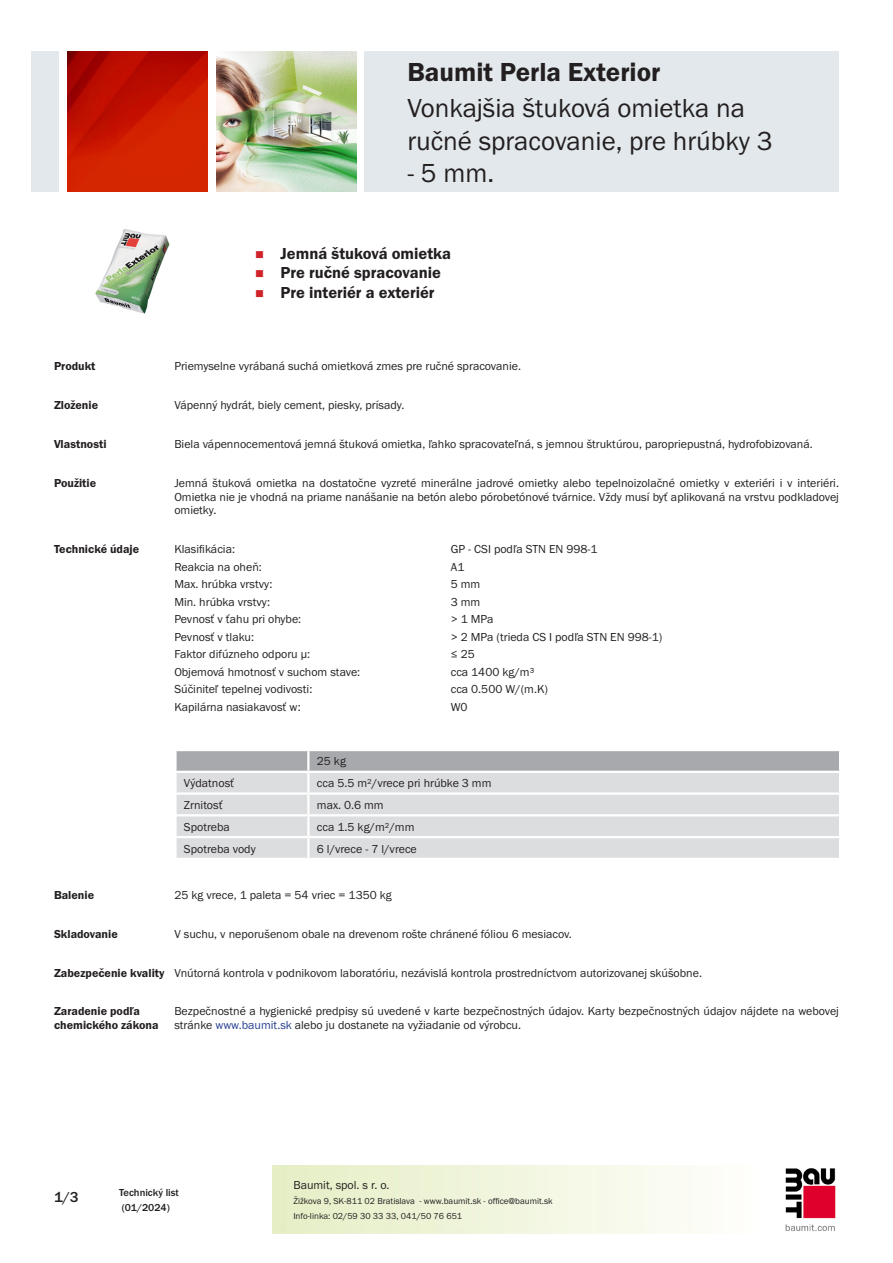
<style>
.page{position:relative;width:893px;height:1263px;background:#fff}
.page>*{position:absolute;margin:0;border:0;box-sizing:border-box;transform-origin:0 0}
.PDS_Produktname_Land{font:27px/32.4px "BM Franklin Gothic URW Boo";color:#231f20}
.PDS_Produktname{font:27px "BM Franklin Gothic URW Dem";color:#231f20}
.t1{font:16.5px "BM Franklin Gothic URW Dem";color:#231f20}
.t2{font:500 15px "BM Franklin Gothic URW";color:#231f20}
.PDS_Standard{font:12px/13.5px "BM Franklin Gothic URW Boo";color:#231f20;text-align:justify}
.PDS_Standard_linksbü{font:12px "BM Franklin Gothic URW Boo";color:#231f20}
.PDS_Header{font:12px/13.5px "BM Franklin Gothic URW Dem";color:#231f20}
.t3{font:500 10.5px/15px "BM Franklin Gothic URW";color:#231f20}
.t4{font:9px/15px "BM Franklin Gothic URW Boo";color:#231f20}
.s1{color:#253f8e}
</style>
<div class="page">
<img style="left:785px;top:1168px;width:51px;height:63px">
<div style="left:32px;top:51px;width:27px;height:140px;background:#e2e8eb"></div>
<img style="left:68px;top:52px;width:140px;height:139px">
<img style="left:216px;top:51px;width:141px;height:140px">
<div style="left:365px;top:51px;width:474px;height:140px;background:#e2e8eb"></div>
<img style="left:95px;top:229px;width:75px;height:85px">
<div style="left:177px;top:816px;width:662px;height:42px;background:#dcdddf"></div>
<svg style="left:175px;top:750px;width:665px;height:64px;background:#cfd0d2"></svg>
<hr style="left:307px;top:816px;width:2px;height:20px;background:#fff">
<hr style="left:174px;top:836px;width:134px;height:2px;background:#fff">
<hr style="left:308px;top:836px;width:533px;height:2px;background:#fff">
<hr style="left:307px;top:838px;width:2px;height:20px;background:#fff">
<p class="PDS_Produktname" style="left:407px;top:55px;width:255px">Baumit Perla Exterior</p>
<p class="PDS_Produktname_Land" style="left:407px;top:92px;width:367px">Vonkajšia štuková omietka na ručné spracovanie, pre hrúbky 3</p>
<p class="PDS_Produktname_Land" style="left:407px;top:157px;width:88px">- 5 mm.</p>
<p class="t1" style="left:281px;top:243px;width:172px">Jemná štuková omietka</p>
<p class="t1" style="left:281px;top:263px;width:162px">Pre ručné spracovanie</p>
<p class="t1" style="left:281px;top:282px;width:155px">Pre interiér a exteriér</p>
<p class="PDS_Header" style="left:54px;top:360px;width:43px">Produkt</p>
<p class="PDS_Standard" style="left:174px;top:360px;width:348px">Priemyselne vyrábaná suchá omietková zmes pre ručné spracovanie.</p>
<p class="PDS_Header" style="left:54px;top:399px;width:46px">Zloženie</p>
<p class="PDS_Standard" style="left:174px;top:399px;width:232px">Vápenný hydrát, biely cement, piesky, prísady.</p>
<p class="PDS_Header" style="left:54px;top:438px;width:54px">Vlastnosti</p>
<p class="PDS_Standard" style="left:174px;top:438px;width:640px">Biela vápennocementová jemná štuková omietka, ľahko spracovateľná, s jemnou štruktúrou, paropriepustná, hydrofobizovaná.</p>
<p class="PDS_Header" style="left:54px;top:477px;width:44px">Použitie</p>
<p class="PDS_Standard" style="left:174px;top:477px;width:666px">Jemná štuková omietka na dostatočne vyzreté minerálne jadrové omietky alebo tepelnoizolačné omietky v exteriéri i v interiéri.<br>Omietka nie je vhodná na priame nanášanie na betón alebo pórobetónové tvárnice. Vždy musí byť aplikovaná na vrstvu podkladovej omietky.</p>
<p class="PDS_Header" style="left:54px;top:542px;width:87px">Technické údaje</p>
<p class="PDS_Standard_linksbü" style="left:174px;top:541px;width:62px">Klasifikácia:</p>
<p class="PDS_Standard_linksbü" style="left:451px;top:541px;width:148px">GP - CSI podľa STN EN 998-1</p>
<p class="PDS_Standard_linksbü" style="left:174px;top:559px;width:89px">Reakcia na oheň:</p>
<p class="PDS_Standard_linksbü" style="left:451px;top:559px;width:15px">A1</p>
<p class="PDS_Standard_linksbü" style="left:174px;top:576px;width:100px">Max. hrúbka vrstvy:</p>
<p class="PDS_Standard_linksbü" style="left:451px;top:576px;width:31px">5 mm</p>
<p class="PDS_Standard_linksbü" style="left:174px;top:594px;width:97px">Min. hrúbka vrstvy:</p>
<p class="PDS_Standard_linksbü" style="left:451px;top:594px;width:31px">3 mm</p>
<p class="PDS_Standard_linksbü" style="left:174px;top:612px;width:128px">Pevnosť v ťahu pri ohybe:</p>
<p class="PDS_Standard_linksbü" style="left:451px;top:612px;width:44px">&gt; 1 MPa</p>
<p class="PDS_Standard_linksbü" style="left:174px;top:629px;width:81px">Pevnosť v tlaku:</p>
<p class="PDS_Standard_linksbü" style="left:451px;top:629px;width:213px">&gt; 2 MPa (trieda CS I podľa STN EN 998-1)</p>
<p class="PDS_Standard_linksbü" style="left:174px;top:647px;width:137px">Faktor difúzneho odporu μ:</p>
<p class="PDS_Standard_linksbü" style="left:451px;top:647px;width:26px">≤ 25</p>
<p class="PDS_Standard_linksbü" style="left:174px;top:664px;width:187px">Objemová hmotnosť v suchom stave:</p>
<p class="PDS_Standard_linksbü" style="left:451px;top:664px;width:85px">cca 1400 kg/m³</p>
<p class="PDS_Standard_linksbü" style="left:174px;top:682px;width:139px">Súčiniteľ tepelnej vodivosti:</p>
<p class="PDS_Standard_linksbü" style="left:451px;top:682px;width:99px">cca 0.500 W/(m.K)</p>
<p class="PDS_Standard_linksbü" style="left:174px;top:699px;width:128px">Kapilárna nasiakavosť w:</p>
<p class="PDS_Standard_linksbü" style="left:451px;top:699px;width:18px">W0</p>
<p class="PDS_Standard_linksbü" style="left:317px;top:754px;width:31px">25 kg</p>
<p class="PDS_Standard_linksbü" style="left:184px;top:776px;width:52px">Výdatnosť</p>
<p class="PDS_Standard_linksbü" style="left:317px;top:776px;width:176px">cca 5.5 m²/vrece pri hrúbke 3 mm</p>
<p class="PDS_Standard_linksbü" style="left:184px;top:797px;width:40px">Zrnitosť</p>
<p class="PDS_Standard_linksbü" style="left:317px;top:797px;width:68px">max. 0.6 mm</p>
<p class="PDS_Standard_linksbü" style="left:184px;top:819px;width:47px">Spotreba</p>
<p class="PDS_Standard_linksbü" style="left:317px;top:819px;width:99px">cca 1.5 kg/m²/mm</p>
<p class="PDS_Standard_linksbü" style="left:184px;top:841px;width:73px">Spotreba vody</p>
<p class="PDS_Standard_linksbü" style="left:317px;top:841px;width:101px">6 l/vrece - 7 l/vrece</p>
<p class="PDS_Header" style="left:54px;top:888px;width:42px">Balenie</p>
<p class="PDS_Standard" style="left:174px;top:888px;width:219px">25 kg vrece, 1 paleta = 54 vriec = 1350 kg</p>
<p class="PDS_Header" style="left:54px;top:927px;width:65px">Skladovanie</p>
<p class="PDS_Standard" style="left:174px;top:927px;width:399px">V suchu, v neporušenom obale na drevenom rošte chránené fóliou 6 mesiacov.</p>
<p class="PDS_Header" style="left:54px;top:966px;width:112px">Zabezpečenie kvality</p>
<p class="PDS_Standard" style="left:174px;top:966px;width:529px">Vnútorná kontrola v podnikovom laboratóriu, nezávislá kontrola prostredníctvom autorizovanej skúšobne.</p>
<p class="PDS_Header" style="left:54px;top:1005px;width:106px">Zaradenie podľa chemického zákona</p>
<p class="PDS_Standard" style="left:174px;top:1005px;width:666px">Bezpečnostné a hygienické predpisy sú uvedené v karte bezpečnostných údajov. Karty bezpečnostných údajov nájdete na webovej stránke <span class="s1">www.baumit.sk</span> alebo ju dostanete na vyžiadanie od výrobcu.</p>
<p class="t2" style="left:54px;top:1188px;width:26px">1/3</p>
<p class="t3" style="left:119px;top:1185px;width:61px">Technický list (01/2024)</p>
<p class="PDS_Standard" style="left:293px;top:1178px;width:98px">Baumit, spol. s r. o.</p>
<p class="t4" style="left:293px;top:1193px;width:261px">Žižkova 9, SK-811 02 Bratislava - www.baumit.sk - office@baumit.sk<br>Info-linka: 02/59 30 33 33, 041/50 76 651</p>
</div>
